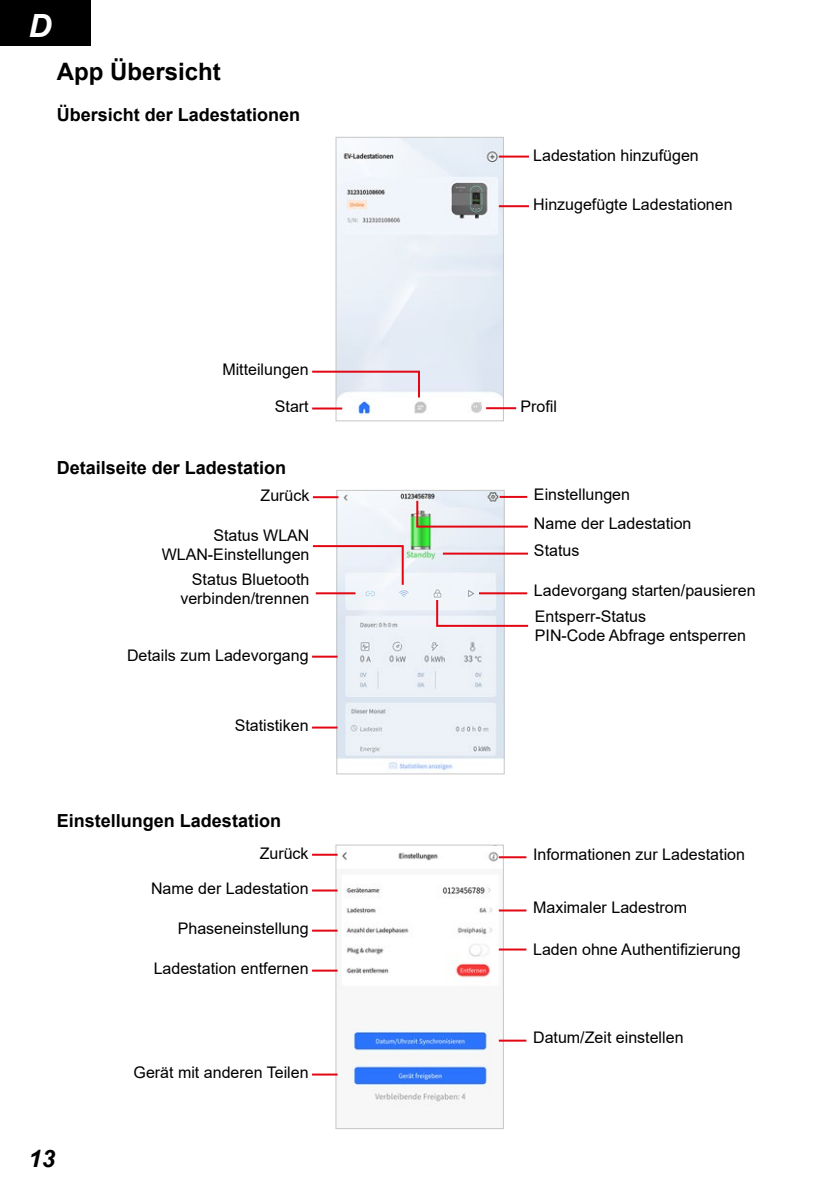
<style>
.page{position:relative;width:840px;height:1191px;background:#fff}
.page>*{position:absolute;margin:0;border:0;box-sizing:border-box;transform-origin:0 0}
.t1{font:italic 700 32px "Arial";color:#fff}
.t2{font:700 24px "Arial";color:#000}
.t3{font:italic 700 24px "Arial";color:#000}
.t4{font:700 18px "Arial";color:#000}
.t5{font:16px/19.2px "Arial";color:#000;text-align:right}
</style>
<div class="page">
<img style="left:337px;top:139px;width:164px;height:276px">
<div style="left:335px;top:137px;width:168px;height:284px;border:1px solid #c6c6c6"></div>
<hr style="left:498px;top:205px;width:30px;height:2px;background:#e30613">
<hr style="left:498px;top:156px;width:30px;height:2px;background:#e30613">
<svg style="left:312px;top:370px;width:109px;height:29px"></svg>
<hr style="left:486px;top:407px;width:30px;height:2px;background:#e30613">
<hr style="left:312px;top:407px;width:30px;height:2px;background:#e30613">
<img style="left:338px;top:492px;width:164px;height:279px">
<div style="left:336px;top:490px;width:168px;height:284px;border:1px solid #c6c6c6"></div>
<hr style="left:442px;top:552px;width:85px;height:2px;background:#e30613">
<hr style="left:499px;top:496px;width:28px;height:2px;background:#e30613">
<svg style="left:312px;top:544px;width:92px;height:43px"></svg>
<hr style="left:312px;top:726px;width:25px;height:2px;background:#e30613">
<hr style="left:313px;top:496px;width:25px;height:2px;background:#e30613">
<svg style="left:415px;top:499px;width:113px;height:29px"></svg>
<hr style="left:315px;top:592px;width:40px;height:2px;background:#e30613">
<hr style="left:478px;top:592px;width:49px;height:2px;background:#e30613">
<svg style="left:435px;top:598px;width:94px;height:30px"></svg>
<hr style="left:312px;top:655px;width:25px;height:2px;background:#e30613">
<img style="left:337px;top:851px;width:164px;height:255px">
<div style="left:335px;top:844px;width:168px;height:285px;border:1px solid #c6c6c6"></div>
<hr style="left:498px;top:856px;width:28px;height:2px;background:#e30613">
<hr style="left:312px;top:853px;width:25px;height:2px;background:#e30613">
<hr style="left:312px;top:969px;width:25px;height:2px;background:#e30613">
<hr style="left:312px;top:889px;width:25px;height:2px;background:#e30613">
<hr style="left:312px;top:929px;width:25px;height:2px;background:#e30613">
<hr style="left:312px;top:1073px;width:25px;height:2px;background:#e30613">
<hr style="left:498px;top:909px;width:28px;height:2px;background:#e30613">
<hr style="left:498px;top:948px;width:28px;height:2px;background:#e30613">
<hr style="left:498px;top:1039px;width:28px;height:2px;background:#e30613">
<div style="left:0;top:0;width:91px;height:45px;background:#000"></div>
<h1 class="t1" style="left:28px;top:5px;width:25px">D</h1>
<h2 class="t2" style="left:57px;top:54px;width:166px">App Übersicht</h2>
<p class="t4" style="left:57px;top:102px;width:245px">Übersicht der Ladestationen</p>
<p class="t5" style="left:533px;top:145px;width:167px">Ladestation hinzufügen</p>
<p class="t5" style="left:533px;top:195px;width:201px">Hinzugefügte Ladestationen</p>
<p class="t5" style="left:222px;top:359px;width:88px">Mitteilungen</p>
<p class="t5" style="left:275px;top:397px;width:35px">Start</p>
<p class="t5" style="left:520px;top:397px;width:38px">Profil</p>
<p class="t4" style="left:57px;top:454px;width:231px">Detailseite der Ladestation</p>
<p class="t5" style="left:260px;top:486px;width:50px">Zurück</p>
<p class="t5" style="left:162px;top:525px;width:149px">Status WLAN<br>WLAN-Einstellungen</p>
<p class="t5" style="left:533px;top:484px;width:98px">Einstellungen</p>
<p class="t5" style="left:533px;top:514px;width:159px">Name der Ladestation</p>
<p class="t5" style="left:533px;top:541px;width:47px">Status</p>
<p class="t5" style="left:180px;top:569px;width:130px">Status Bluetooth verbinden/trennen</p>
<p class="t5" style="left:533px;top:577px;width:223px;line-height:26.2px;text-align:left">Ladevorgang starten/pausieren<br>Entsperr-Status</p>
<p class="t5" style="left:534px;top:626px;width:212px">PIN-Code Abfrage entsperren</p>
<p class="t5" style="left:127px;top:645px;width:183px">Details zum Ladevorgang</p>
<p class="t5" style="left:235px;top:716px;width:75px">Statistiken</p>
<p class="t4" style="left:57px;top:807px;width:226px">Einstellungen Ladestation</p>
<p class="t5" style="left:259px;top:843px;width:50px">Zurück</p>
<p class="t5" style="left:533px;top:844px;width:213px">Informationen zur Ladestation</p>
<h2 class="t3" style="left:28px;top:1142px;width:28px">13</h2>
<p class="t5" style="left:151px;top:879px;width:159px">Name der Ladestation</p>
<p class="t5" style="left:178px;top:919px;width:132px">Phaseneinstellung</p>
<p class="t5" style="left:154px;top:959px;width:156px">Ladestation entfernen</p>
<p class="t5" style="left:133px;top:1063px;width:176px">Gerät mit anderen Teilen</p>
<p class="t5" style="left:533px;top:898px;width:155px">Maximaler Ladestrom</p>
<p class="t5" style="left:533px;top:939px;width:209px">Laden ohne Authentifizierung</p>
<p class="t5" style="left:533px;top:1028px;width:152px">Datum/Zeit einstellen</p>
</div>
